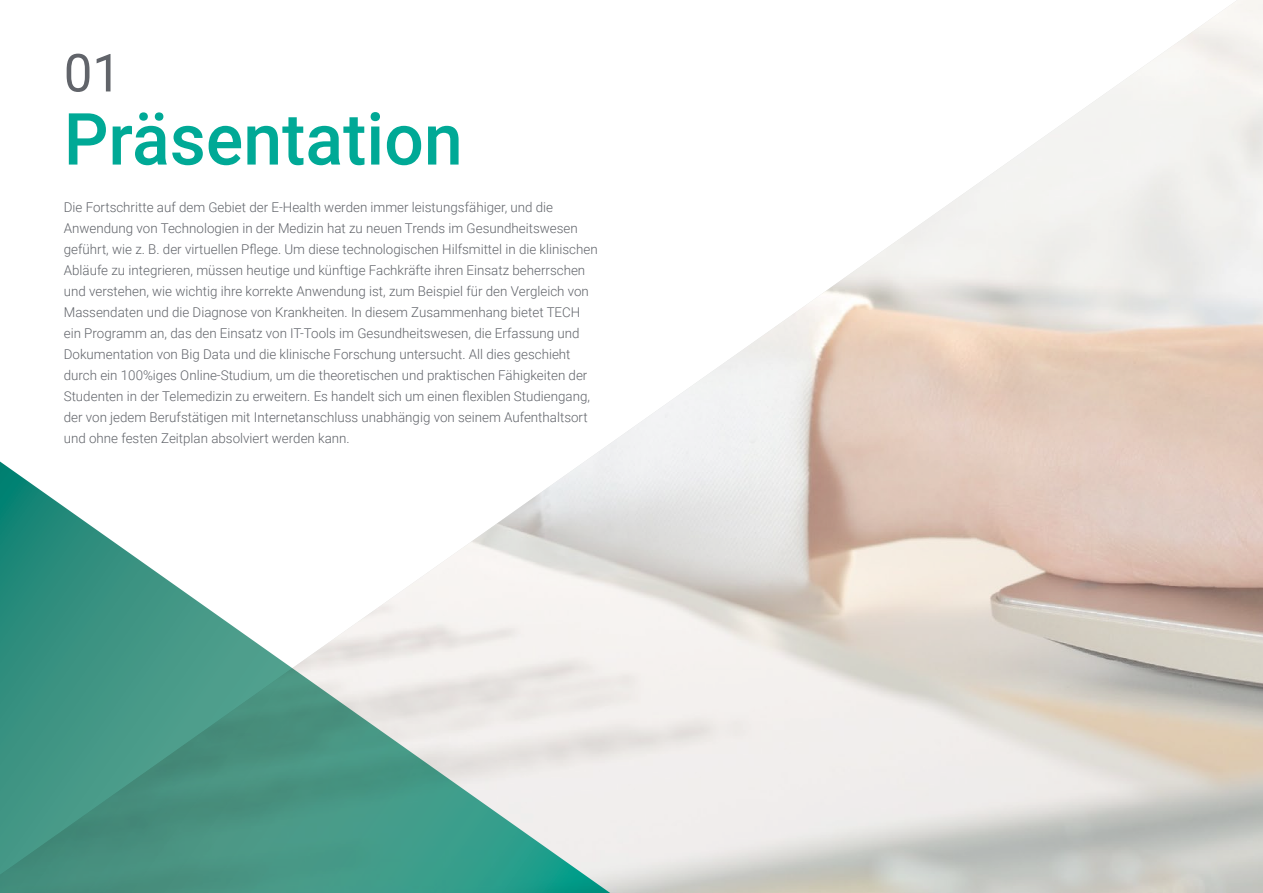
<style>
.page{position:relative;width:1263px;height:893px;background:#fff}
.page>*{position:absolute;margin:0;border:0;box-sizing:border-box;transform-origin:0 0}
.t1{font:500 72px "Roboto";color:#00a996}
.t2{font:52.5px "Roboto";color:#61646a}
.t3{font:300 13.5px/21px "Roboto";color:#61646a}
</style>
<div class="page">
<img style="left:607px;top:0;width:656px;height:893px">
<svg style="left:0;top:446px;width:640px;height:447px"></svg>
<h2 class="t2" style="left:64px;top:36px;width:59px">01</h2>
<h1 class="t1" style="left:64px;top:89px;width:400px">Präsentation</h1>
<p class="t3" style="left:64px;top:196px;width:535px">Die Fortschritte auf dem Gebiet der E-Health werden immer leistungsfähiger, und die Anwendung von Technologien in der Medizin hat zu neuen Trends im Gesundheitswesen geführt, wie z. B. der virtuellen Pflege. Um diese technologischen Hilfsmittel in die klinischen Abläufe zu integrieren, müssen heutige und künftige Fachkräfte ihren Einsatz beherrschen und verstehen, wie wichtig ihre korrekte Anwendung ist, zum Beispiel für den Vergleich von Massendaten und die Diagnose von Krankheiten. In diesem Zusammenhang bietet TECH ein Programm an, das den Einsatz von IT-Tools im Gesundheitswesen, die Erfassung und Dokumentation von Big Data und die klinische Forschung untersucht. All dies geschieht durch ein 100%iges Online-Studium, um die theoretischen und praktischen Fähigkeiten der Studenten in der Telemedizin zu erweitern. Es handelt sich um einen flexiblen Studiengang, der von jedem Berufstätigen mit Internetanschluss unabhängig von seinem Aufenthaltsort und ohne festen Zeitplan absolviert werden kann.</p>
</div>
